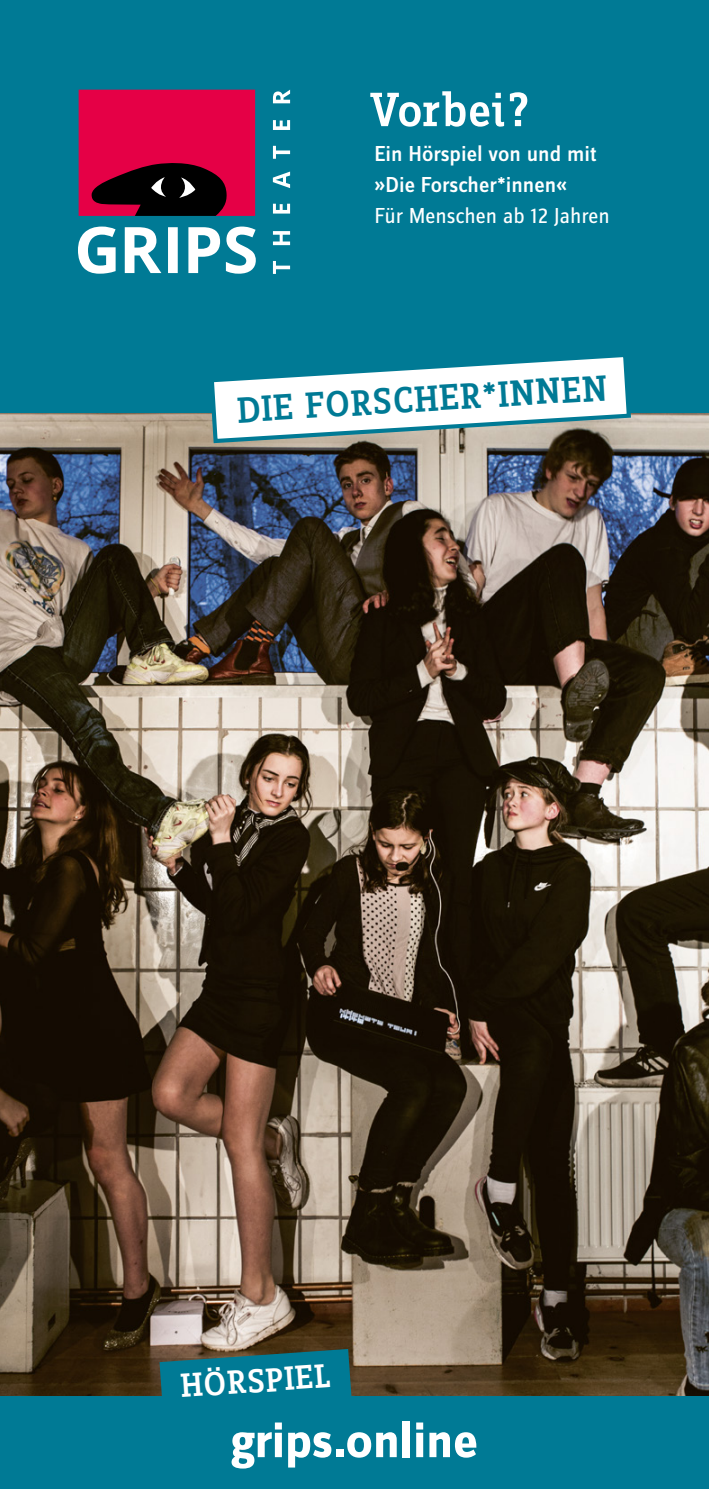
<style>
.page{position:relative;width:709px;height:1489px;background:#fff}
.page>*{position:absolute;margin:0;border:0;box-sizing:border-box;transform-origin:0 0}
.t1{font:700 52px "Zine Sans Dis OT";color:#fff}
.t2{font:500 50px "Zine Slab Dis OT";color:#fff}
.t3{font:500 38px "Zine Slab Dis OT";color:#007a95}
.t4{font:500 34.75px "Zine Slab Dis OT";color:#fff}
.t5{font:500 22.5px/31.2px "Zine Sans Display OT";color:#fff}
.t6{font:22.5px "Zine Sans Dis OT";color:#fff}
</style>
<div class="page">
<div style="left:0;top:0;width:709px;height:446px;background:#007a95"></div>
<img style="left:0;top:413px;width:709px;height:983px">
<div style="left:0;top:1396px;width:709px;height:92px;background:#007a95"></div>
<svg style="left:78px;top:226px;width:178px;height:48px"></svg>
<svg style="left:79px;top:90px;width:176px;height:126px;background:#af0237"></svg>
<svg style="left:273px;top:261px;width:17px;height:13px"></svg>
<svg style="left:273px;top:231px;width:17px;height:14px"></svg>
<svg style="left:273px;top:204px;width:17px;height:9px"></svg>
<svg style="left:273px;top:171px;width:17px;height:17px"></svg>
<svg style="left:273px;top:146px;width:17px;height:13px"></svg>
<svg style="left:273px;top:120px;width:17px;height:10px"></svg>
<svg style="left:273px;top:90px;width:17px;height:13px"></svg>
<svg style="left:159px;top:1348px;width:193px;height:48px;background:#117183"></svg>
<svg style="left:207px;top:357px;width:426px;height:88px"></svg>
<h2 class="t2" style="left:369px;top:85px;width:161px">Vorbei?</h2>
<p class="t5" style="left:374px;top:138px;width:223px">Ein Hörspiel von und mit »Die Forscher*innen«</p>
<p class="t6" style="left:374px;top:205px;width:237px">Für Menschen ab 12 Jahren</p>
<h3 class="t3" style="left:237px;top:389px;width:371px;rotate:-3deg">DIE FORSCHER*INNEN</h3>
<h3 class="t4" style="left:180px;top:1368px;width:151px;rotate:-4deg">HÖRSPIEL</h3>
<h1 class="t1" style="left:231px;top:1413px;width:249px">grips.online</h1>
</div>
